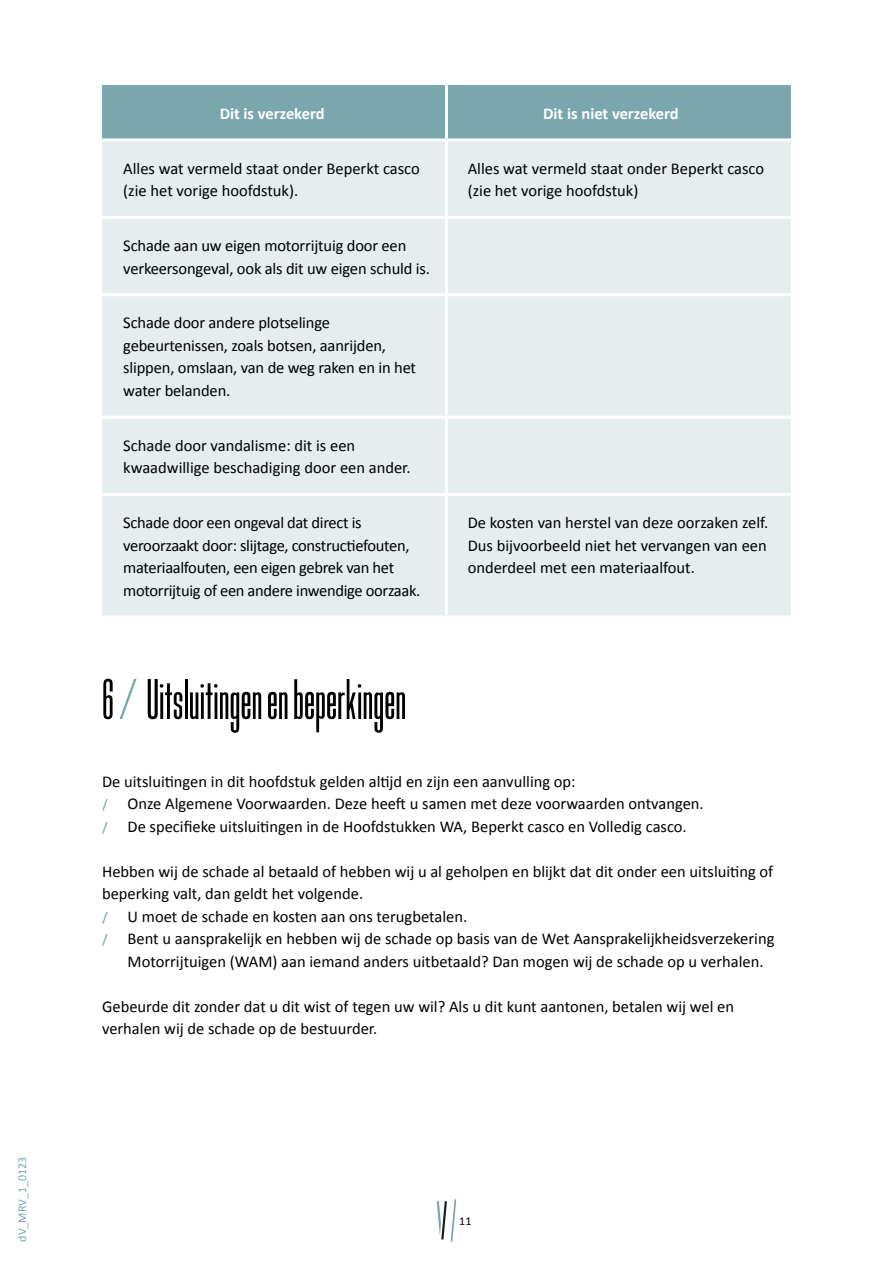
<style>
.page{position:relative;width:893px;height:1263px;background:#fff}
.page>*{position:absolute;margin:0;border:0;box-sizing:border-box;transform-origin:0 0}
.t1{font:60px "Bee Three";color:#000}
.t2{font:16.5px/22.5px "Calibri";color:#000}
.t3{font:16.5px/22.5px "Calibri";letter-spacing:-.02em;color:#000}
.t4{font:700 16.5px "Calibri";color:#fff}
.t5{font:12px "Calibri";color:#7aa7ad}
.t6{font:12px "Calibri";color:#000}
.s1{color:#7aa7ad}
</style>
<div class="page">
<svg style="left:437px;top:1199px;width:19px;height:43px"></svg>
<div style="left:102px;top:85px;width:689px;height:53px;background:#7aa7ad"></div>
<div style="left:102px;top:141px;width:689px;height:474px;background:#e5edee"></div>
<hr style="left:102px;top:216px;width:344px;height:3px;background:#fff">
<hr style="left:446px;top:216px;width:345px;height:3px;background:#fff">
<hr style="left:102px;top:293px;width:344px;height:3px;background:#fff">
<hr style="left:446px;top:293px;width:345px;height:3px;background:#fff">
<hr style="left:102px;top:416px;width:344px;height:3px;background:#fff">
<hr style="left:446px;top:416px;width:345px;height:3px;background:#fff">
<hr style="left:102px;top:493px;width:344px;height:3px;background:#fff">
<hr style="left:446px;top:493px;width:345px;height:3px;background:#fff">
<hr style="left:445px;top:141px;width:3px;height:75px;background:#fff">
<hr style="left:445px;top:219px;width:3px;height:74px;background:#fff">
<hr style="left:445px;top:296px;width:3px;height:120px;background:#fff">
<hr style="left:445px;top:419px;width:3px;height:74px;background:#fff">
<hr style="left:445px;top:496px;width:3px;height:119px;background:#fff">
<hr style="left:445px;top:85px;width:3px;height:53px;background:#fff">
<p class="t5" style="left:14px;top:1242px;width:86px;rotate:-90deg">dV_MRV_1_0123</p>
<p class="t4" style="left:220px;top:103px;width:106px">Dit is verzekerd</p>
<p class="t4" style="left:543px;top:103px;width:137px">Dit is niet verzekerd</p>
<p class="t2" style="left:123px;top:157px;width:298px">Alles wat vermeld staat onder Beperkt casco (zie het vorige hoofdstuk).</p>
<p class="t2" style="left:468px;top:157px;width:298px">Alles wat vermeld staat onder Beperkt casco (zie het vorige hoofdstuk)</p>
<p class="t2" style="left:123px;top:234px;width:308px">Schade aan uw eigen motorrijtuig door een verkeersongeval, ook als dit uw eigen schuld is.</p>
<p class="t2" style="left:123px;top:312px;width:294px">Schade door andere plotselinge gebeurtenissen, zoals botsen, aanrijden, slippen, omslaan, van de weg raken en in het water belanden.</p>
<p class="t2" style="left:123px;top:434px;width:289px">Schade door vandalisme: dit is een kwaadwillige beschadiging door een ander.</p>
<p class="t3" style="left:123px;top:512px;width:299px">Schade door een ongeval dat direct is veroorzaakt door: slijtage, constructiefouten, materiaalfouten, een eigen gebrek van het motorrijtuig of een andere inwendige oorzaak.</p>
<p class="t2" style="left:468px;top:512px;width:302px;text-align:justify">De kosten van herstel van deze oorzaken zelf.<br>Dus bijvoorbeeld niet het vervangen van een onderdeel met een materiaalfout.</p>
<h1 class="t1" style="left:102px;top:667px;width:306px">6 <span class="s1">/</span> Uitsluitingen en beperkingen</h1>
<p class="t2" style="left:102px;top:770px;width:603px">De uitsluitingen in dit hoofdstuk gelden altijd en zijn een aanvulling op:<br><span class="s1">ͭ</span> Onze Algemene Voorwaarden. Deze heeft u samen met deze voorwaarden ontvangen. <span class="s1">ͭ</span> De specifieke uitsluitingen in de Hoofdstukken WA, Beperkt casco en Volledig casco.</p>
<p class="t2" style="left:102px;top:860px;width:673px">Hebben wij de schade al betaald of hebben wij u al geholpen en blijkt dat dit onder een uitsluiting of</p>
<p class="t2" style="left:102px;top:882px;width:263px">beperking valt, dan geldt het volgende.</p>
<p class="t2" style="left:102px;top:905px;width:367px"><span class="s1">ͭ</span> U moet de schade en kosten aan ons terugbetalen.</p>
<p class="t2" style="left:102px;top:927px;width:674px"><span class="s1">ͭ</span> Bent u aansprakelijk en hebben wij de schade op basis van de Wet Aansprakelijkheidsverzekering</p>
<p class="t2" style="left:128px;top:950px;width:638px">Motorrijtuigen (WAM) aan iemand anders uitbetaald? Dan mogen wij de schade op u verhalen.</p>
<p class="t2" style="left:102px;top:995px;width:634px">Gebeurde dit zonder dat u dit wist of tegen uw wil? Als u dit kunt aantonen, betalen wij wel en verhalen wij de schade op de bestuurder.</p>
<p class="t6" style="left:459px;top:1213px;width:14px">11</p>
</div>
